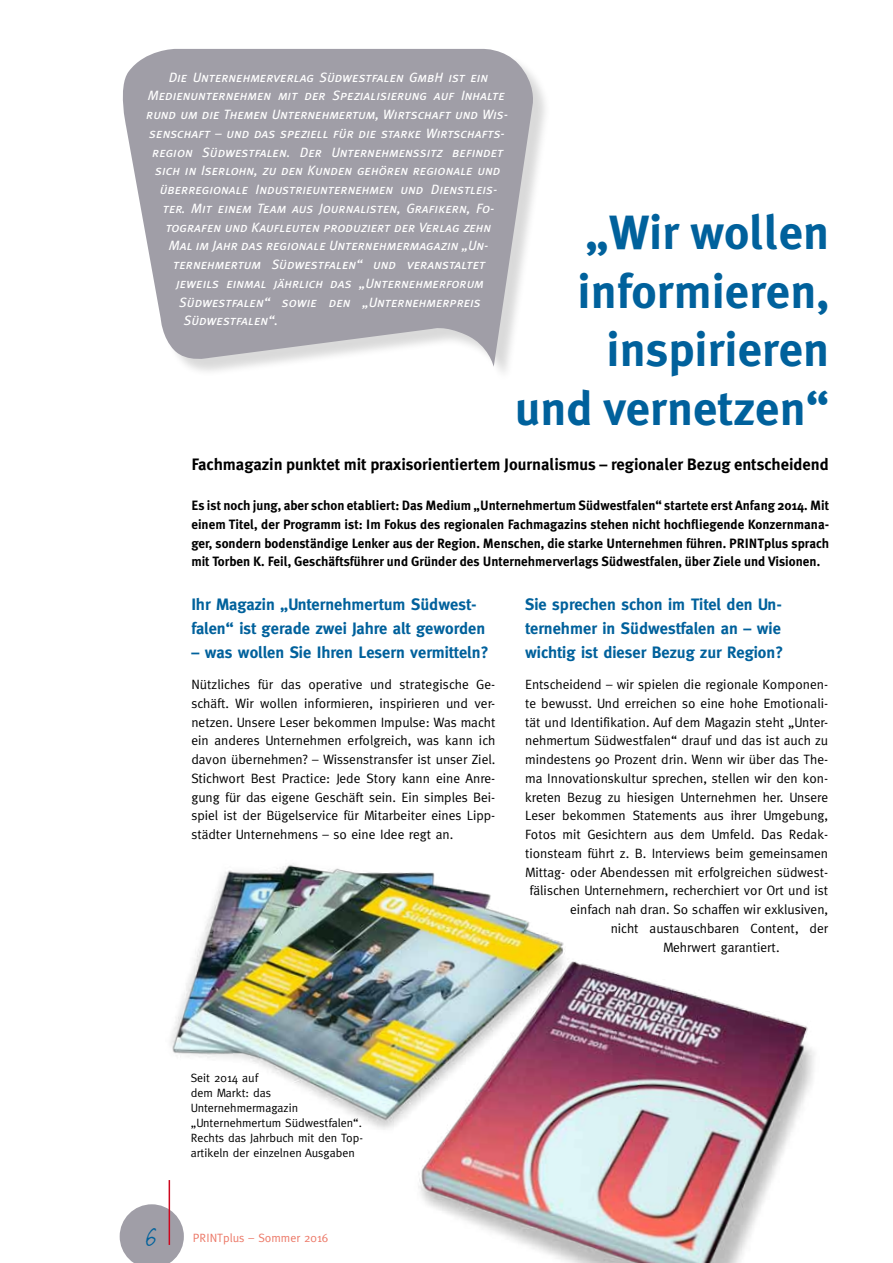
<style>
.page{position:relative;width:893px;height:1263px;background:#fff}
.page>*{position:absolute;margin:0;border:0;box-sizing:border-box;transform-origin:0 0}
.t1{font:700 48px/58.5px "Meta Plus";color:#00619c;text-align:right}
.t2{font:30px "Linotype Feltpen";color:#00619c}
.t3{font:700 16.5px/24px "Meta";color:#00619c}
.t4{font:700 16.5px "Meta Plus";letter-spacing:-.005em;color:#000}
.t5{font:13.5px/18.8px "Meta";color:#000;text-align:justify}
.t6{font:italic 13.5px "Meta Plus Book Caps";color:#fff}
.t7{font:700 13.5px/18.8px "Meta Plus";color:#000;text-align:justify}
.t8{font:12px/15px "Meta";color:#000}
.t9{font:12px "Meta";color:#ec7867}
</style>
<div class="page">
<img style="left:168px;top:863px;width:647px;height:400px">
<svg style="left:122px;top:49px;width:414px;height:318px;background:#adabb3"></svg>
<svg style="left:120px;top:1204px;width:64px;height:59px"></svg>
<hr style="left:169px;top:1180px;width:1px;height:65px;background:#cd071e">
<p class="t6" style="left:169px;top:69px;width:321px">Die Unternehmerverlag Südwestfalen GmbH ist ein</p>
<p class="t6" style="left:148px;top:88px;width:358px">Medienunternehmen mit der Spezialisierung auf Inhalte</p>
<p class="t6" style="left:146px;top:107px;width:363px">rund um die Themen Unternehmertum, Wirtschaft und Wis-</p>
<p class="t6" style="left:149px;top:125px;width:357px">senschaft – und das speziell für die starke Wirtschafts-</p>
<p class="t6" style="left:152px;top:144px;width:353px">region Südwestfalen. Der Unternehmenssitz befindet</p>
<p class="t6" style="left:155px;top:163px;width:347px">sich in Iserlohn, zu den Kunden gehören regionale und</p>
<p class="t6" style="left:160px;top:182px;width:339px">überregionale Industrieunternehmen und Dienstleis-</p>
<p class="t6" style="left:163px;top:200px;width:333px">ter. Mit einem Team aus Journalisten, Grafikern, Fo-</p>
<p class="t6" style="left:166px;top:219px;width:327px">tografen und Kaufleuten produziert der Verlag zehn</p>
<p class="t6" style="left:169px;top:238px;width:321px">Mal im Jahr das regionale Unternehmermagazin „Un-</p>
<p class="t6" style="left:173px;top:257px;width:313px">ternehmertum Südwestfalen“ und veranstaltet</p>
<p class="t6" style="left:176px;top:275px;width:309px">jeweils einmal jährlich das „Unternehmerforum</p>
<p class="t6" style="left:179px;top:294px;width:303px">Südwestfalen“ sowie den „Unternehmerpreis</p>
<p class="t6" style="left:184px;top:313px;width:96px">Südwestfalen“.</p>
<h1 class="t1" style="left:515px;top:203px;width:316px">„Wir wollen informieren, inspirieren<br>und vernetzen“</h1>
<p class="t4" style="left:191px;top:455px;width:639px">Fachmagazin punktet mit praxisorientiertem Journalismus – regionaler Bezug entscheidend</p>
<p class="t7" style="left:191px;top:496px;width:639px">Es ist noch jung, aber schon etabliert: Das Medium „Unternehmertum Südwestfalen“ startete erst Anfang 2014. Mit einem Titel, der Programm ist: Im Fokus des regionalen Fachmagazins stehen nicht hochfliegende Konzernmana&shy;ger, sondern bodenständige Lenker aus der Region. Menschen, die starke Unternehmen führen. PRINTplus sprach mit Torben K. Feil, Geschäftsführer und Gründer des Unternehmerverlags Südwestfalen, über Ziele und Visionen.</p>
<p class="t3" style="left:191px;top:592px;width:295px">Ihr Magazin „Unternehmertum Südwest&shy;falen“ ist gerade zwei Jahre alt geworden</p>
<p class="t3" style="left:191px;top:640px;width:299px">– was wollen Sie Ihren Lesern vermitteln?</p>
<p class="t5" style="left:191px;top:675px;width:306px">Nützliches für das operative und strategische Ge&shy;schäft. Wir wollen informieren, inspirieren und ver&shy;netzen. Unsere Leser bekommen Impulse: Was macht ein anderes Unternehmen erfolgreich, was kann ich davon übernehmen? – Wissenstransfer ist unser Ziel.<br>Stichwort Best Practice: Jede Story kann eine Anre&shy;gung für das eigene Geschäft sein. Ein simples Bei&shy;spiel ist der Bügelservice für Mitarbeiter eines Lipp&shy;städter Unternehmens – so eine Idee regt an.</p>
<p class="t3" style="left:525px;top:592px;width:260px">Sie sprechen schon im Titel den Un&shy;ternehmer in Südwestfalen an – wie wichtig ist dieser Bezug zur Region?</p>
<p class="t5" style="left:525px;top:675px;width:304px">Entscheidend – wir spielen die regionale Komponen-</p>
<p class="t5" style="left:525px;top:693px;width:304px">te bewusst. Und erreichen so eine hohe Emotionali-</p>
<p class="t5" style="left:525px;top:712px;width:304px">tät und Identifikation. Auf dem Magazin steht „Unter-</p>
<p class="t5" style="left:525px;top:731px;width:304px">nehmertum Südwestfalen“ drauf und das ist auch zu</p>
<p class="t5" style="left:525px;top:750px;width:304px">mindestens 90 Prozent drin. Wenn wir über das The-</p>
<p class="t5" style="left:525px;top:768px;width:304px">ma Innovationskultur sprechen, stellen wir den kon-</p>
<p class="t5" style="left:525px;top:787px;width:304px">kreten Bezug zu hiesigen Unternehmen her. Unsere</p>
<p class="t5" style="left:525px;top:806px;width:304px">Leser bekommen Statements aus ihrer Umgebung,</p>
<p class="t5" style="left:525px;top:825px;width:304px">Fotos mit Gesichtern aus dem Umfeld. Das Redak-</p>
<p class="t5" style="left:525px;top:843px;width:304px">tionsteam führt z. B. Interviews beim gemeinsamen</p>
<p class="t5" style="left:525px;top:862px;width:304px">Mittag- oder Abendessen mit erfolgreichen südwest-</p>
<p class="t5" style="left:530px;top:881px;width:300px">fälischen Unternehmern, recherchiert vor Ort und ist</p>
<p class="t5" style="left:570px;top:900px;width:259px">einfach nah dran. So schaffen wir exklusiven,</p>
<p class="t5" style="left:611px;top:918px;width:219px">nicht austauschbaren Content, der</p>
<p class="t5" style="left:663px;top:937px;width:118px">Mehrwert garantiert.</p>
<p class="t8" style="left:191px;top:1070px;width:174px">Seit 2014 auf<br>dem Markt: das<br>Unternehmermagazin „Unternehmertum Südwestfalen“.<br>Rechts das Jahrbuch mit den Top&shy;artikeln der einzelnen Ausgaben</p>
<h2 class="t2" style="left:145px;top:1216px;width:14px">6</h2>
<p class="t9" style="left:193px;top:1230px;width:137px">PRINTplus – Sommer 2016</p>
</div>
